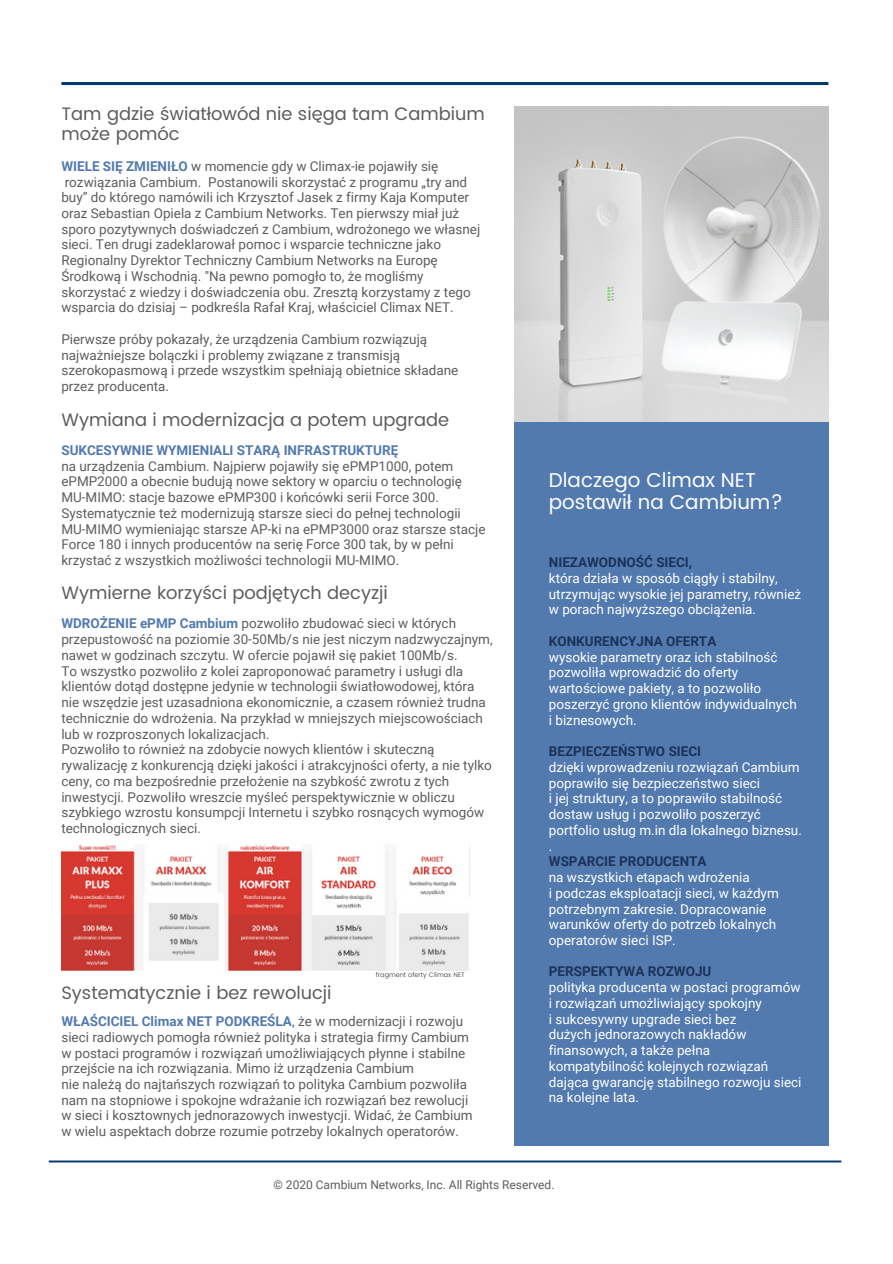
<style>
.page{position:relative;width:893px;height:1264px;background:#fff}
.page>*{position:absolute;margin:0;border:0;box-sizing:border-box;transform-origin:0 0}
.t1{font:19.95px/22.5px "Poppins";color:#fefeff}
.t2{font:18px/20.2px "Poppins";color:#5d5e5b}
.t3{font:13.5px/15.8px "Roboto";color:#5d5e5b}
.t4{font:13.5px/15.8px "Roboto";color:#fff}
.t5{font:700 13.5px "Roboto";color:#1c3259}
.t6{font:700 13.5px "Roboto";color:#527aaf}
.t7{font:12px "Roboto";color:#5d5e5b}
.t8{font:6.6px "Poppins";color:#5d5e5b}
.s1{font-weight:700;color:#527aaf}
</style>
<div class="page">
<hr style="left:61px;top:82px;width:767px;height:3px;background:#003a70">
<svg style="left:49px;top:1160px;width:792px;height:2px;background:#446e96"></svg>
<div style="left:514px;top:421px;width:315px;height:724px;background:#527aaf"></div>
<img style="left:61px;top:845px;width:410px;height:125px">
<img style="left:514px;top:107px;width:314px;height:315px">
<h2 class="t2" style="left:61px;top:104px;width:425px">Tam gdzie światłowód nie sięga tam Cambium może pomóc</h2>
<p class="t3" style="left:61px;top:158px;width:420px"><span class="s1">WIELE SIĘ ZMIENIŁO</span> w momencie gdy w Climax-ie pojawiły się rozwiązania Cambium. Postanowili skorzystać z programu „try and buy” do którego namówili ich Krzysztof Jasek z firmy Kaja Komputer oraz Sebastian Opiela z Cambium Networks. Ten pierwszy miał już sporo pozytywnych doświadczeń z Cambium, wdrożonego we własnej sieci. Ten drugi zadeklarował pomoc i wsparcie techniczne jako Regionalny Dyrektor Techniczny Cambium Networks na Europę Środkową i Wschodnią. "Na pewno pomogło to, że mogliśmy skorzystać z wiedzy i doświadczenia obu. Zresztą korzystamy z tego wsparcia do dzisiaj – podkreśla Rafał Kraj, właściciel Climax NET.</p>
<p class="t3" style="left:61px;top:331px;width:398px">Pierwsze próby pokazały, że urządzenia Cambium rozwiązują najważniejsze bolączki i problemy związane z transmisją szerokopasmową i przede wszystkim spełniają obietnice składane przez producenta.</p>
<h2 class="t2" style="left:61px;top:410px;width:389px">Wymiana i modernizacja a potem upgrade</h2>
<p class="t6" style="left:61px;top:442px;width:338px">SUKCESYWNIE WYMIENIALI STARĄ INFRASTRUKTURĘ</p>
<p class="t3" style="left:61px;top:458px;width:426px">na urządzenia Cambium. Najpierw pojawiły się ePMP1000, potem ePMP2000 a obecnie budują nowe sektory w oparciu o technologię MU-MIMO: stacje bazowe ePMP300 i końcówki serii Force 300.<br>Systematycznie też modernizują starsze sieci do pełnej technologii MU-MIMO wymieniając starsze AP-ki na ePMP3000 oraz starsze stacje Force 180 i innych producentów na serię Force 300 tak, by w pełni krzystać z wszystkich możliwości technologii MU-MIMO.</p>
<h2 class="t2" style="left:61px;top:582px;width:328px">Wymierne korzyści podjętych decyzji</h2>
<p class="t3" style="left:61px;top:616px;width:433px"><span class="s1">WDROŻENIE ePMP Cambium</span> pozwoliło zbudować sieci w których przepustowość na poziomie 30-50Mb/s nie jest niczym nadzwyczajnym, nawet w godzinach szczytu. W ofercie pojawił się pakiet 100Mb/s.<br>To wszystko pozwoliło z kolei zaproponować parametry i usługi dla klientów dotąd dostępne jedynie w technologii światłowodowej, która nie wszędzie jest uzasadniona ekonomicznie, a czasem również trudna technicznie do wdrożenia. Na przykład w mniejszych miejscowościach lub w rozproszonych lokalizacjach.<br>Pozwoliło to również na zdobycie nowych klientów i skuteczną rywalizację z konkurencją dzięki jakości i atrakcyjności oferty, a nie tylko ceny, co ma bezpośrednie przełożenie na szybkość zwrotu z tych inwestycji. Pozwoliło wreszcie myśleć perspektywicznie w obliczu szybkiego wzrostu konsumpcji Internetu i szybko rosnących wymogów technologicznych sieci.</p>
<h2 class="t2" style="left:61px;top:982px;width:272px">Systematycznie i bez rewolucji</h2>
<p class="t8" style="left:375px;top:970px;width:91px">fragment oferty Climax NET</p>
<p class="t3" style="left:61px;top:1013px;width:413px"><span class="s1">WŁAŚCICIEL Climax NET PODKREŚLA</span>, że w modernizacji i rozwoju sieci radiowych pomogła również polityka i strategia firmy Cambium w postaci programów i rozwiązań umożliwiających płynne i stabilne przejście na ich rozwiązania. Mimo iż urządzenia Cambium<br>nie należą do najtańszych rozwiązań to polityka Cambium pozwoliła nam na stopniowe i spokojne wdrażanie ich rozwiązań bez rewolucji w sieci i kosztownych jednorazowych inwestycji. Widać, że Cambium w wielu aspektach dobrze rozumie potrzeby lokalnych operatorów.</p>
<h1 class="t1" style="left:549px;top:468px;width:235px">Dlaczego Climax NET postawił na Cambium?</h1>
<p class="t5" style="left:549px;top:554px;width:145px">NIEZAWODNOŚĆ SIECI,</p>
<p class="t4" style="left:549px;top:570px;width:254px">która działa w sposób ciągły i stabilny, utrzymując wysokie jej parametry, również w porach najwyższego obciążenia.</p>
<p class="t5" style="left:549px;top:633px;width:169px">KONKURENCYJNA OFERTA</p>
<p class="t4" style="left:549px;top:649px;width:249px">wysokie parametry oraz ich stabilność pozwoliła wprowadzić do oferty wartościowe pakiety, a to pozwoliło poszerzyć grono klientów indywidualnych i biznesowych.</p>
<p class="t5" style="left:549px;top:743px;width:154px">BEZPIECZEŃSTWO SIECI</p>
<p class="t4" style="left:549px;top:759px;width:254px">dzięki wprowadzeniu rozwiązań Cambium poprawiło się bezpieczeństwo sieci<br>i jej struktury, a to poprawiło stabilność dostaw usług i pozwoliło poszerzyć portfolio usług m.in dla lokalnego biznesu. .</p>
<p class="t5" style="left:549px;top:853px;width:159px">WSPARCIE PRODUCENTA</p>
<p class="t4" style="left:549px;top:869px;width:231px">na wszystkich etapach wdrożenia<br>i podczas eksploatacji sieci, w każdym potrzebnym zakresie. Dopracowanie warunków oferty do potrzeb lokalnych operatorów sieci ISP.</p>
<p class="t5" style="left:549px;top:963px;width:164px">PERSPEKTYWA ROZWOJU</p>
<p class="t4" style="left:549px;top:979px;width:254px">polityka producenta w postaci programów i rozwiązań umożliwiający spokojny<br>i sukcesywny upgrade sieci bez<br>dużych jednorazowych nakładów finansowych, a także pełna kompatybilność kolejnych rozwiązań dająca gwarancję stabilnego rozwoju sieci na kolejne lata.</p>
<p class="t7" style="left:273px;top:1178px;width:282px">© 2020 Cambium Networks, Inc. All Rights Reserved.</p>
</div>
